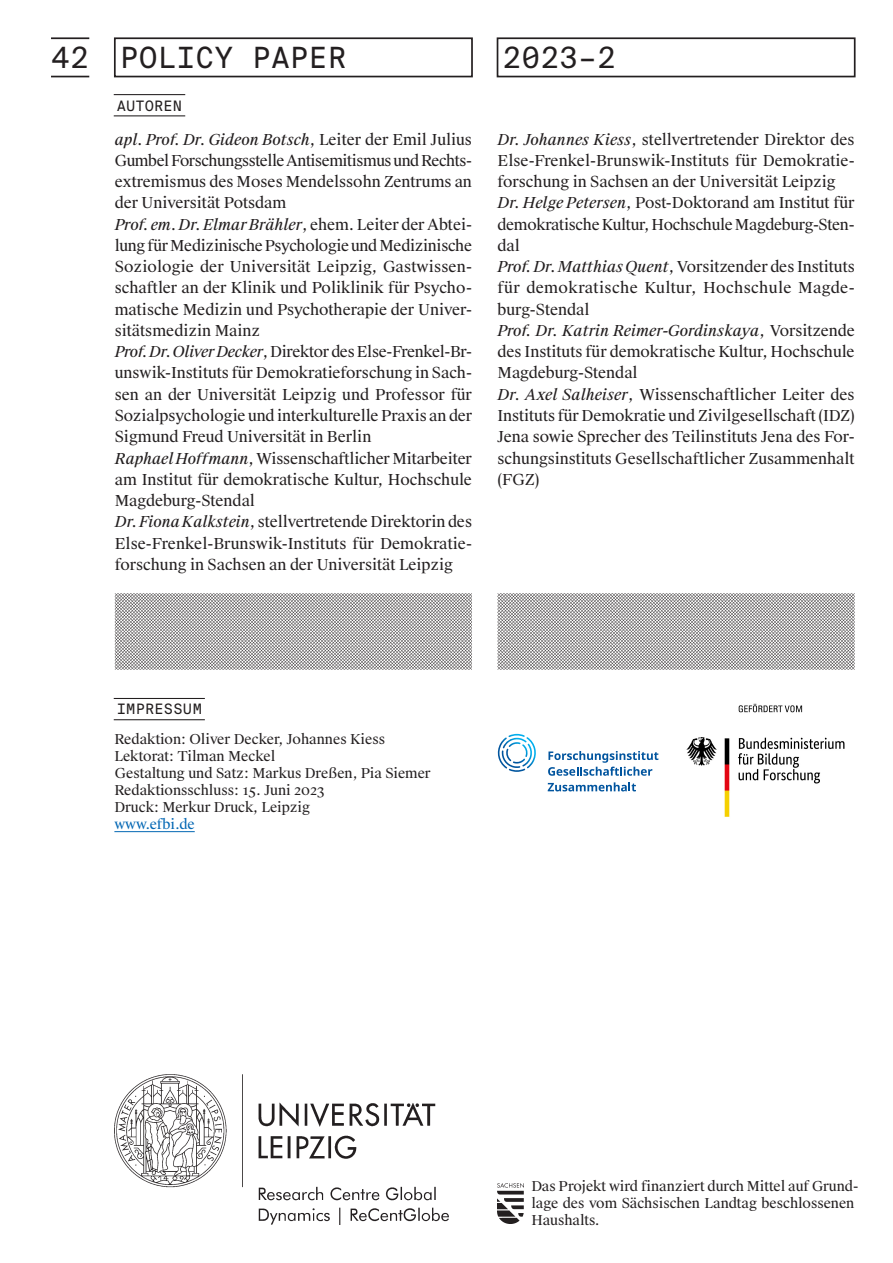
<style>
.page{position:relative;width:893px;height:1263px;background:#fff}
.page>*{position:absolute;margin:0;border:0;box-sizing:border-box;transform-origin:0 0}
.t1{font:29.25px "Suisse Intl Mono";color:#231f20}
.t2{font:15.15px/21.3px "Suisse Works";letter-spacing:-.005em;color:#231f20}
.t3{font:14.4px "Suisse Intl Mono";color:#231f20}
.t4{font:13.65px/17px "Suisse Works";letter-spacing:-.005em;color:#231f20}
.t5{font:13.65px "Suisse Works";letter-spacing:-.005em;color:#0367b4}
.s1{font-style:italic}
</style>
<div class="page">
<div style="left:114px;top:37px;width:359px;height:40px;border:2px solid #231f20"></div>
<div style="left:497px;top:37px;width:358px;height:40px;border:2px solid #231f20"></div>
<hr style="left:51px;top:37px;width:38px;height:2px;background:#231f20">
<hr style="left:51px;top:76px;width:38px;height:1px;background:#231f20">
<hr style="left:114px;top:698px;width:91px;height:1px;background:#231f20">
<hr style="left:114px;top:719px;width:91px;height:1px;background:#231f20">
<hr style="left:114px;top:831px;width:81px;height:1px;background:#0367b4">
<svg style="left:115px;top:593px;width:357px;height:77px"></svg>
<svg style="left:497px;top:593px;width:358px;height:77px"></svg>
<img style="left:497px;top:1184px;width:26px;height:39px">
<img style="left:115px;top:1075px;width:334px;height:150px">
<hr style="left:114px;top:94px;width:71px;height:1px;background:#231f20">
<hr style="left:114px;top:115px;width:71px;height:1px;background:#231f20">
<svg style="left:497px;top:734px;width:39px;height:34px"></svg>
<svg style="left:548px;top:751px;width:110px;height:25px"></svg>
<svg style="left:548px;top:782px;width:88px;height:9px"></svg>
<img style="left:686px;top:703px;width:159px;height:114px">
<h1 class="t1" style="left:51px;top:41px;width:297px">42 POLICY PAPER</h1>
<h1 class="t1" style="left:503px;top:41px;width:115px">2023–2</h1>
<p class="t3" style="left:117px;top:97px;width:67px">AUTOREN</p>
<p class="t2" style="left:115px;top:129px;width:359px"><span class="s1">apl. Prof. Dr. Gideon Botsch</span>, Leiter der Emil Julius Gumbel Forschungsstelle Antisemitismus und Rechts&shy;extremismus des Moses Mendelssohn Zentrums an der Universität Potsdam<br><span class="s1">Prof. em. Dr. Elmar Brähler</span>, ehem. Leiter der Abtei&shy;lung für Medizinische Psychologie und Medizinische Soziologie der Universität Leipzig, Gastwissen&shy;schaftler an der Klinik und Poliklinik für Psycho&shy;matische Medizin und Psychotherapie der Univer&shy;sitätsmedizin Mainz<br><span class="s1">Prof. Dr. Oliver Decker</span>, Direktor des Else-Frenkel-Br&shy;unswik-Instituts für Demokratieforschung in Sach&shy;sen an der Universität Leipzig und Professor für Sozialpsychologie und interkulturelle Praxis an der Sigmund Freud Universität in Berlin<br><span class="s1">Raphael Hoffmann</span>, Wissenschaftlicher Mitarbeiter am Institut für demokratische Kultur, Hochschule Magdeburg-Stendal<br><span class="s1">Dr. Fiona Kalkstein</span>, stellvertretende Direktorin des Else-Frenkel-Brunswik-Instituts für Demokratie&shy;forschung in Sachsen an der Universität Leipzig</p>
<p class="t2" style="left:497px;top:129px;width:359px"><span class="s1">Dr. Johannes Kiess</span>, stellvertretender Direktor des Else-Frenkel-Brunswik-Instituts für Demokratie&shy;forschung in Sachsen an der Universität Leipzig <span class="s1">Dr. Helge Petersen</span>, Post-Doktorand am Institut für demokratische Kultur, Hochschule Magdeburg-Sten&shy;dal<br><span class="s1">Prof. Dr. Matthias Quent</span>, Vorsitzender des Instituts für demokratische Kultur, Hochschule Magde&shy;burg-Stendal<br><span class="s1">Prof. Dr. Katrin Reimer-Gordinskaya</span>, Vorsitzende des Instituts für demokratische Kultur, Hochschule Magdeburg-Stendal<br><span class="s1">Dr. Axel Salheiser</span>, Wissenschaftlicher Leiter des Instituts für Demokratie und Zivilgesellschaft (IDZ)<br>Jena sowie Sprecher des Teilinstituts Jena des For&shy;schungsinstituts Gesellschaftlicher Zusammenhalt (FGZ)</p>
<p class="t3" style="left:117px;top:701px;width:87px">IMPRESSUM</p>
<p class="t4" style="left:114px;top:731px;width:318px">Redaktion: Oliver Decker, Johannes Kiess Lektorat: Tilman Meckel<br>Gestaltung und Satz: Markus Dreßen, Pia Siemer Redaktionsschluss: 15. Juni 2023<br>Druck: Merkur Druck, Leipzig</p>
<p class="t5" style="left:114px;top:816px;width:82px">www.efbi.de</p>
<p class="t4" style="left:531px;top:1178px;width:328px">Das Projekt wird finanziert durch Mittel auf Grund&shy;lage des vom Sächsischen Landtag beschlossenen<br>Haushalts.</p>
</div>
